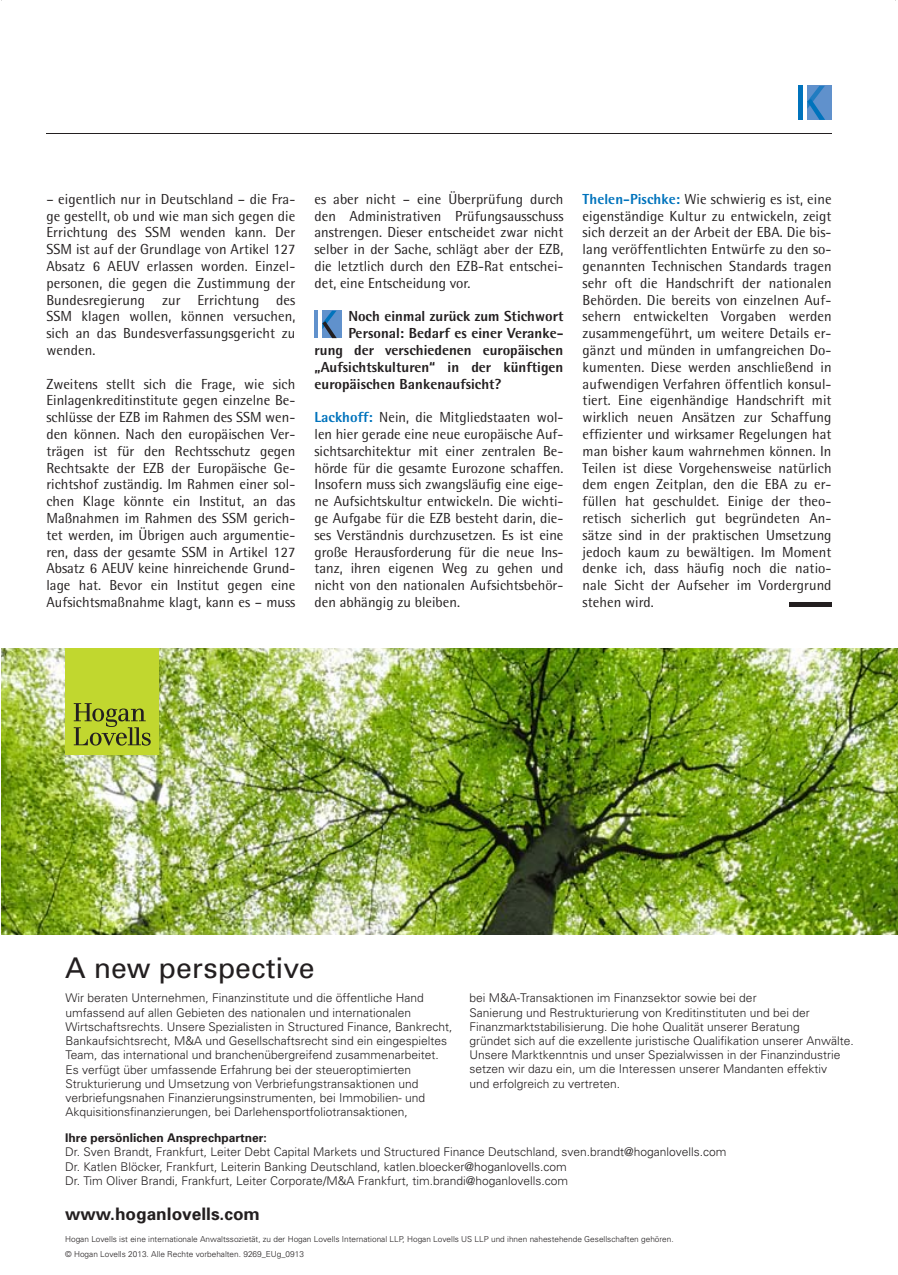
<style>
.page{position:relative;width:898px;height:1275px;background:#fff}
.page>*{position:absolute;margin:0;border:0;box-sizing:border-box;transform-origin:0 0}
.t1{font:28.5px "Univers";color:#231f20}
.t2{font:700 17.25px "Univers";color:#231f20}
.t3{font:14.55px/16.8px "Rotis Semi Sans";color:#231f20;text-align:justify}
.t4{font:800 14.55px "Rotis Semi Sans";color:#231f20}
.t5{font:300 12px/14.2px "Univers";color:#231f20}
.t6{font:700 12px "Univers";color:#231f20}
.t7{font:300 8.25px/14.7px "Univers";color:#231f20}
.s1{font-weight:800;color:#0073bc}
</style>
<div class="page">
<hr style="left:46px;top:133px;width:785px;height:1px;background:#231f20">
<div style="left:807px;top:86px;width:24px;height:34px;background:#6091cc"></div>
<div style="left:797px;top:86px;width:5px;height:34px;background:#0073bc"></div>
<svg style="left:807px;top:86px;width:17px;height:34px"></svg>
<div style="left:788px;top:602px;width:43px;height:5px;background:#231f20"></div>
<img style="left:2px;top:648px;width:895px;height:287px">
<div style="left:65px;top:648px;width:94px;height:106px;background:#c1d72f"></div>
<svg style="left:74px;top:703px;width:77px;height:43px"></svg>
<div style="left:322px;top:311px;width:20px;height:27px;background:#6091cc"></div>
<hr style="left:314px;top:311px;width:4px;height:27px;background:#6091cc">
<svg style="left:322px;top:311px;width:14px;height:27px"></svg>
<p class="t3" style="left:46px;top:190px;width:250px">– eigentlich nur in Deutschland – die Fra&shy;ge gestellt, ob und wie man sich gegen die Errichtung des SSM wenden kann. Der SSM ist auf der Grundlage von Artikel 127<br>Absatz 6 AEUV erlassen worden. Einzel&shy;personen, die gegen die Zustimmung der Bundesregierung zur Errichtung des SSM klagen wollen, können versuchen, sich an das Bundesverfassungsgericht zu wenden.</p>
<p class="t3" style="left:46px;top:375px;width:250px">Zweitens stellt sich die Frage, wie sich Einlagenkreditinstitute gegen einzelne Be&shy;schlüsse der EZB im Rahmen des SSM wen&shy;den können. Nach den europäischen Ver&shy;trägen ist für den Rechtsschutz gegen Rechtsakte der EZB der Europäische Ge&shy;richtshof zuständig. Im Rahmen einer sol&shy;chen Klage könnte ein Institut, an das Maßnahmen im Rahmen des SSM gerich&shy;tet werden, im Übrigen auch argumentie&shy;ren, dass der gesamte SSM in Artikel 127<br>Absatz 6 AEUV keine hinreichende Grund&shy;lage hat. Bevor ein Institut gegen eine Aufsichtsmaßnahme klagt, kann es – muss</p>
<p class="t3" style="left:314px;top:190px;width:250px">es aber nicht – eine Überprüfung durch den Administrativen Prüfungsausschuss anstrengen. Dieser entscheidet zwar nicht selber in der Sache, schlägt aber der EZB, die letztlich durch den EZB-Rat entschei&shy;det, eine Entscheidung vor.</p>
<p class="t4" style="left:348px;top:307px;width:216px">Noch einmal zurück zum Stichwort</p>
<p class="t4" style="left:348px;top:324px;width:216px">Personal: Bedarf es einer Veranke-</p>
<p class="t4" style="left:314px;top:341px;width:250px">rung der verschiedenen europäischen</p>
<p class="t4" style="left:314px;top:358px;width:250px">„Aufsichtskulturen“ in der künftigen</p>
<p class="t4" style="left:314px;top:374px;width:188px">europäischen Bankenaufsicht?</p>
<p class="t3" style="left:314px;top:409px;width:250px"><span class="s1">Lackhoff:</span> Nein, die Mitgliedstaaten wol&shy;len hier gerade eine neue europäische Auf&shy;sichtsarchitektur mit einer zentralen Be&shy;hörde für die gesamte Eurozone schaffen.<br>Insofern muss sich zwangsläufig eine eige&shy;ne Aufsichtskultur entwickeln. Die wichti&shy;ge Aufgabe für die EZB besteht darin, die&shy;ses Verständnis durchzusetzen. Es ist eine große Herausforderung für die neue Ins&shy;tanz, ihren eigenen Weg zu gehen und nicht von den nationalen Aufsichtsbehör&shy;den abhängig zu bleiben.</p>
<p class="t3" style="left:582px;top:190px;width:250px"><span class="s1">Thelen-Pischke:</span> Wie schwierig es ist, eine eigenständige Kultur zu entwickeln, zeigt sich derzeit an der Arbeit der EBA. Die bis&shy;lang veröffentlichten Entwürfe zu den so&shy;genannten Technischen Standards tragen sehr oft die Handschrift der nationalen Behörden. Die bereits von einzelnen Auf&shy;sehern entwickelten Vorgaben werden zusammengeführt, um weitere Details er&shy;gänzt und münden in umfangreichen Do&shy;kumenten. Diese werden anschließend in aufwendigen Verfahren öffentlich konsul&shy;tiert. Eine eigenhändige Handschrift mit wirklich neuen Ansätzen zur Schaffung effizienter und wirksamer Regelungen hat man bisher kaum wahrnehmen können. In Teilen ist diese Vorgehensweise natürlich dem engen Zeitplan, den die EBA zu er&shy;füllen hat geschuldet. Einige der theo&shy;retisch sicherlich gut begründeten An&shy;sätze sind in der praktischen Umsetzung jedoch kaum zu bewältigen. Im Moment denke ich, dass häufig noch die natio - nale Sicht der Aufseher im Vordergrund stehen wird.</p>
<h1 class="t1" style="left:65px;top:950px;width:251px">A new perspective</h1>
<p class="t5" style="left:65px;top:990px;width:388px">Wir beraten Unternehmen, Finanzinstitute und die öffentliche Hand umfassend auf allen Gebieten des nationalen und internationalen Wirtschaftsrechts. Unsere Spezialisten in Structured Finance, Bankrecht, Bankaufsichtsrecht, M&amp;A und Gesellschaftsrecht sind ein eingespieltes Team, das international und branchenübergreifend zusammenarbeitet.<br>Es verfügt über umfassende Erfahrung bei der steueroptimierten Strukturierung und Umsetzung von Verbriefungstransaktionen und verbriefungsnahen Finanzierungsinstrumenten, bei Immobilien- und Akquisitionsfinanzierungen, bei Darlehensportfoliotransaktionen,</p>
<p class="t5" style="left:469px;top:990px;width:386px">bei M&amp;A-Transaktionen im Finanzsektor sowie bei der<br>Sanierung und Restrukturierung von Kreditinstituten und bei der Finanzmarktstabilisierung. Die hohe Qualität unserer Beratung<br>gründet sich auf die exzellente juristische Qualifikation unserer Anwälte.<br>Unsere Marktkenntnis und unser Spezialwissen in der Finanzindustrie setzen wir dazu ein, um die Interessen unserer Mandanten effektiv<br>und erfolgreich zu vertreten.</p>
<p class="t6" style="left:65px;top:1130px;width:203px">Ihre persönlichen Ansprechpartner:</p>
<p class="t5" style="left:65px;top:1145px;width:662px">Dr. Sven Brandt, Frankfurt, Leiter Debt Capital Markets und Structured Finance Deutschland, sven.brandt@hoganlovells.com<br>Dr. Katlen Blöcker, Frankfurt, Leiterin Banking Deutschland, katlen.bloecker@hoganlovells.com<br>Dr. Tim Oliver Brandi, Frankfurt, Leiter Corporate/M&amp;A Frankfurt, tim.brandi@hoganlovells.com</p>
<p class="t2" style="left:65px;top:1203px;width:196px">www.hoganlovells.com</p>
<p class="t7" style="left:65px;top:1231px;width:610px">Hogan Lovells ist eine internationale Anwaltssozietät, zu der Hogan Lovells International LLP, Hogan Lovells US LLP und ihnen nahestehende Gesellschaften gehören. © Hogan Lovells 2013. Alle Rechte vorbehalten. 9269_EUg_0913</p>
</div>
